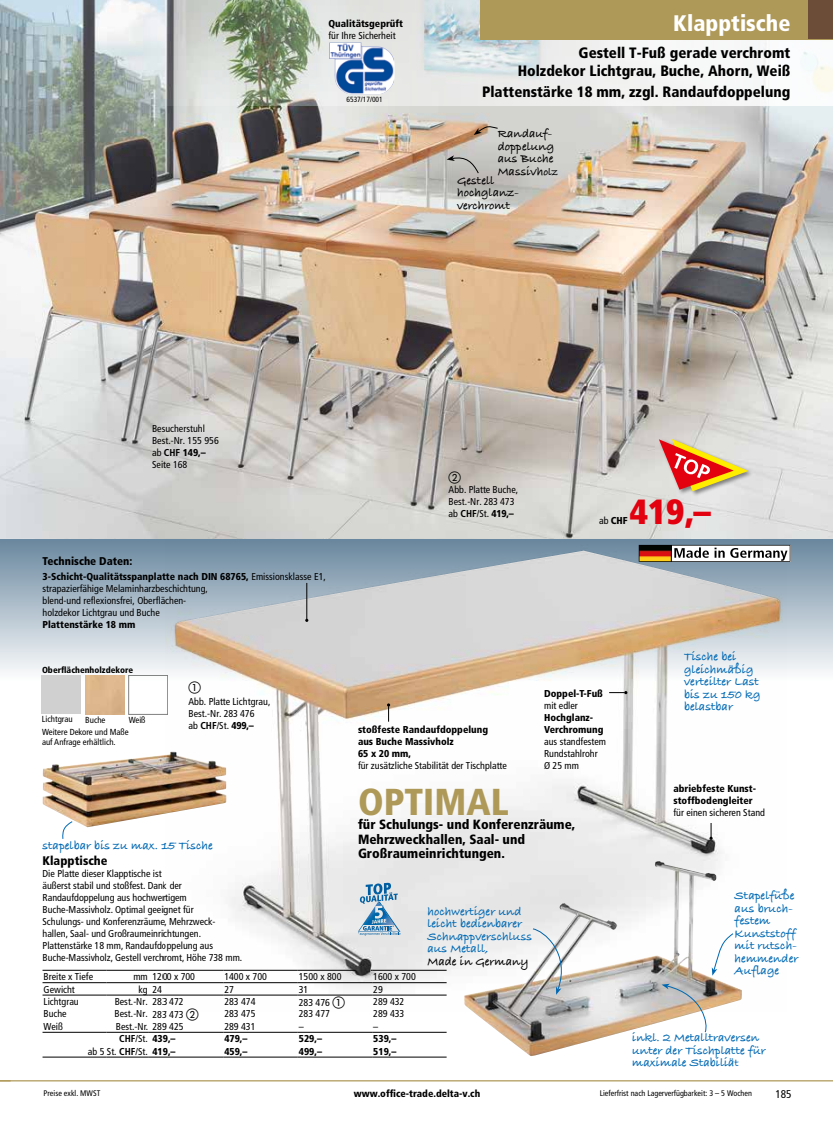
<style>
.page{position:relative;width:833px;height:1134px;background:#fff}
.page>*{position:absolute;margin:0;border:0;box-sizing:border-box;transform-origin:0 0}
.t1{font:900 condensed 37.5px "Frutiger LT Std";color:#af9958}
.t2{font:900 condensed 35px "Frutiger LT Std";color:#e3000f}
.t3{font:900 condensed 22.5px "Frutiger LT Std";color:#fff}
.t4{font:900 condensed 15px/18px "Frutiger LT Std";color:#000;text-align:right}
.t5{font:900 condensed 13.38px/14.4px "Frutiger LT Std";color:#000}
.t6{font:12.5px/12.5px "Bradley Hand ITCTT Bold";color:#0069b4}
.t7{font:12.5px/12.5px "Bradley Hand ITCTT Bold";color:#000}
.t8{font:900 condensed 12.5px "Frutiger LT Std";color:#000}
.t9{font:12.5px "European Pi One";color:#000}
.t10{font:900 condensed 11.25px "Frutiger LT Std";color:#000}
.t11{font:condensed 11.25px "Frutiger LT Std";color:#000}
.t12{font:condensed 10px/12px "Frutiger LT Std";color:#000}
.t13{font:900 condensed 10px/12px "Frutiger LT Std";color:#000}
.t14{font:condensed 8.75px/10.5px "Frutiger LT Std";color:#000}
.t15{font:900 condensed 8.75px "Frutiger LT Std";color:#000}
.t16{font:condensed 8.12px "Frutiger LT Std";color:#000}
.t17{font:condensed 7.5px "Frutiger LT Std";color:#000}
.s1{font-size:11.25px}
.s2{font-weight:700}
.s3{font-weight:900}
.s4{font-weight:400}
.s5{font-family:"European Pi One";font-stretch:normal;font-size:12.5px}
</style>
<div class="page">
<div style="left:0;top:539px;width:833px;height:141px;background:linear-gradient(to bottom,#69879e,#fcfcfc)"></div>
<img style="left:0;top:0;width:833px;height:539px">
<svg style="left:115px;top:0;width:718px;height:106px"></svg>
<hr style="left:43px;top:1057px;width:63px;height:1px;background:#000">
<hr style="left:106px;top:1057px;width:43px;height:1px;background:#000">
<hr style="left:149px;top:1057px;width:74px;height:1px;background:#000">
<hr style="left:223px;top:1057px;width:75px;height:1px;background:#000">
<hr style="left:298px;top:1057px;width:74px;height:1px;background:#000">
<hr style="left:372px;top:1057px;width:74px;height:1px;background:#000">
<hr style="left:43px;top:970px;width:63px;height:1px;background:#000">
<hr style="left:106px;top:970px;width:43px;height:1px;background:#000">
<hr style="left:149px;top:970px;width:74px;height:1px;background:#000">
<hr style="left:43px;top:982px;width:63px;height:1px;background:#000">
<hr style="left:106px;top:982px;width:43px;height:1px;background:#000">
<hr style="left:149px;top:982px;width:74px;height:1px;background:#000">
<hr style="left:43px;top:995px;width:63px;height:1px;background:#000">
<hr style="left:106px;top:995px;width:43px;height:1px;background:#000">
<hr style="left:149px;top:995px;width:74px;height:1px;background:#000">
<hr style="left:43px;top:1032px;width:63px;height:1px;background:#000">
<hr style="left:106px;top:1032px;width:43px;height:1px;background:#000">
<hr style="left:149px;top:1032px;width:74px;height:1px;background:#000">
<hr style="left:223px;top:1032px;width:75px;height:1px;background:#000">
<hr style="left:298px;top:1032px;width:74px;height:1px;background:#000">
<hr style="left:372px;top:1032px;width:74px;height:1px;background:#000">
<div style="left:42px;top:675px;width:39px;height:39px;background:#d1d0d0"></div>
<div style="left:85px;top:675px;width:39px;height:39px;background:#ddb68d"></div>
<svg style="left:446px;top:155px;width:33px;height:19px"></svg>
<svg style="left:473px;top:125px;width:25px;height:10px"></svg>
<img style="left:43px;top:755px;width:122px;height:72px">
<svg style="left:62px;top:821px;width:11px;height:18px"></svg>
<img style="left:473px;top:1012px;width:188px;height:44px">
<div style="left:658px;top:438px;width:96px;height:59px;background:#000;opacity:.45"></div>
<svg style="left:659px;top:439px;width:89px;height:52px;background:#e19e7e"></svg>
<svg style="left:661px;top:1012px;width:46px;height:21px"></svg>
<img style="left:165px;top:539px;width:621px;height:473px">
<img style="left:176px;top:551px;width:604px;height:424px">
<div style="left:481px;top:0;width:352px;height:39px;background:#af9958"></div>
<div style="left:808px;top:0;width:25px;height:39px;background:#6b4d38"></div>
<svg style="left:609px;top:691px;width:18px;height:3px"></svg>
<svg style="left:709px;top:823px;width:3px;height:17px"></svg>
<svg style="left:387px;top:703px;width:3px;height:19px"></svg>
<svg style="left:639px;top:545px;width:151px;height:17px"></svg>
<hr style="left:306px;top:583px;width:1px;height:36px;background:#000">
<hr style="left:0;top:1080px;width:833px;height:1px;background:#af9958">
<img style="left:329px;top:43px;width:65px;height:51px">
<div style="left:129px;top:675px;width:39px;height:39px;background:#fff"></div>
<p class="t13" style="left:328px;top:17px;width:76px">Qualitätsgeprüft</p>
<p class="t12" style="left:328px;top:29px;width:69px">für Ihre Sicherheit</p>
<p class="t17" style="left:346px;top:95px;width:38px">6537/17/001</p>
<h3 class="t3" style="left:673px;top:10px;width:119px">Klapptische</h3>
<h3 class="t4" style="left:518px;top:43px;width:274px">Gestell T-Fuß gerade verchromt<br>Holzdekor Lichtgrau, Buche, Ahorn, Weiß</h3>
<h3 class="t4" style="left:482px;top:83px;width:310px">Plattenstärke 18 mm, zzgl. Randaufdoppelung</h3>
<p class="t7" style="left:497px;top:127px;width:62px">Randauf&shy;doppelung aus Buche<br>Massivh<span class="s1">olz</span></p>
<p class="t7" style="left:457px;top:173px;width:63px">Gestell hochglanz&shy;verchromt</p>
<p class="t12" style="left:152px;top:423px;width:68px">Besucherstuhl<br>Best.-Nr. 155 956 ab <span class="s2">CHF</span> <span class="s3">149,–<br></span>Seite 168</p>
<p class="t10" style="left:43px;top:554px;width:91px">Technische Daten:</p>
<p class="t12" style="left:43px;top:570px;width:285px"><span class="s3">3-Schicht-Qualitätsspanplatte nach DIN 68765,</span> Emissionsklasse E1, strapazierfähige Melaminharzbeschichtung,<br>blend-und reflexionsfrei, Oberflächen-<br>holzdekor Lichtgrau und Buche</p>
<p class="t13" style="left:43px;top:618px;width:94px">Plattenstärke 18 mm</p>
<p class="t9" style="left:448px;top:471px;width:14px">b</p>
<p class="t12" style="left:448px;top:484px;width:71px">Abb. Platte Buche,<br>Best.-Nr. 283 473 ab <span class="s2">CHF</span>/St. <span class="s3">419,–</span></p>
<h2 class="t2" style="left:630px;top:491px;width:83px">419,–</h2>
<p class="t13" style="left:599px;top:515px;width:30px"><span class="s4">ab</span> CHF</p>
<p class="t15" style="left:42px;top:664px;width:93px">Oberflächenholzdekore</p>
<p class="t14" style="left:42px;top:714px;width:32px">Lichtgrau</p>
<p class="t14" style="left:85px;top:714px;width:22px">Buche</p>
<p class="t14" style="left:129px;top:715px;width:18px">Weiß</p>
<p class="t14" style="left:42px;top:726px;width:88px">Weitere Dekore und Maße auf Anfrage erhältlich.</p>
<p class="t9" style="left:189px;top:681px;width:14px">a</p>
<p class="t12" style="left:189px;top:696px;width:83px">Abb. Platte Lichtgrau,<br>Best.-Nr. 283 476<br>ab <span class="s2">CHF</span>/St. <span class="s3">499,–</span></p>
<p class="t6" style="left:43px;top:838px;width:172px">stapelbar bis zu max. 15 Tische</p>
<p class="t8" style="left:43px;top:853px;width:67px">Klapptische</p>
<p class="t12" style="left:43px;top:868px;width:201px">Die Platte dieser Klapptische ist<br>äußerst stabil und stoßfest. Dank der Randaufdoppelung aus hochwertigem Buche-Massivholz. Optimal geeignet für<br>Schulungs- und Konferenzräume, Mehrzweck&shy;hallen, Saal- und Großraumeinrichtungen.<br>Plattenstärke 18 mm, Randaufdoppelung aus Buche-Massivholz, Gestell verchromt, Höhe 738 mm.</p>
<p class="t13" style="left:358px;top:723px;width:132px">stoßfeste Randaufdoppelung aus Buche Massivholz<br>65 x 20 mm,</p>
<p class="t12" style="left:358px;top:759px;width:150px">für zusätzliche Stabilität der Tischplatte</p>
<p class="t13" style="left:544px;top:687px;width:60px">Doppel-T-Fuß</p>
<p class="t12" style="left:544px;top:699px;width:35px">mit edler</p>
<p class="t13" style="left:544px;top:711px;width:61px">Hochglanz-<br>Verchromung</p>
<p class="t12" style="left:544px;top:735px;width:64px">aus standfestem<br>Rundstahlrohr<br>Ø 25 mm</p>
<h1 class="t1" style="left:358px;top:779px;width:152px">OPTIMAL</h1>
<h3 class="t5" style="left:358px;top:817px;width:219px">für Schulungs- und Konferenzräume,<br>Mehrzweckhallen, Saal- und<br>Großraumeinrichtungen.</h3>
<p class="t6" style="left:427px;top:905px;width:106px">hochwertiger und leicht bedienbarer<br>Schnappverschluss aus Metall,</p>
<p class="t7" style="left:427px;top:955px;width:103px">Made in Germany</p>
<p class="t12" style="left:44px;top:971px;width:51px">Breite x Tiefe</p>
<p class="t12" style="left:133px;top:971px;width:63px">mm 1200 x 700</p>
<p class="t12" style="left:224px;top:971px;width:44px">1400 x 700</p>
<p class="t12" style="left:299px;top:971px;width:44px">1500 x 800</p>
<p class="t12" style="left:373px;top:971px;width:44px">1600 x 700</p>
<p class="t12" style="left:44px;top:983px;width:33px">Gewicht</p>
<p class="t12" style="left:139px;top:983px;width:25px">kg 24</p>
<p class="t12" style="left:224px;top:983px;width:11px">27</p>
<p class="t12" style="left:299px;top:983px;width:11px">31</p>
<p class="t12" style="left:373px;top:983px;width:11px">29</p>
<p class="t12" style="left:44px;top:996px;width:37px">Lichtgrau</p>
<p class="t12" style="left:115px;top:996px;width:70px">Best.-Nr. 283 472</p>
<p class="t12" style="left:224px;top:996px;width:33px">283 474</p>
<p class="t12" style="left:299px;top:997px;width:48px">283 476 <span class="s5">a</span></p>
<p class="t12" style="left:373px;top:996px;width:33px">289 432</p>
<p class="t12" style="left:44px;top:1008px;width:25px">Buche</p>
<p class="t12" style="left:115px;top:1008px;width:85px">Best.-Nr. 283 473 <span class="s5">b</span></p>
<p class="t12" style="left:224px;top:1008px;width:33px">283 475</p>
<p class="t12" style="left:299px;top:1008px;width:33px">283 477</p>
<p class="t12" style="left:373px;top:1008px;width:33px">289 433</p>
<p class="t12" style="left:44px;top:1020px;width:21px">Weiß</p>
<p class="t12" style="left:116px;top:1020px;width:69px">Best.-Nr. 289 425</p>
<p class="t12" style="left:224px;top:1020px;width:33px">289 431</p>
<p class="t12" style="left:299px;top:1020px;width:6px">–</p>
<p class="t12" style="left:373px;top:1020px;width:6px">–</p>
<p class="t13" style="left:119px;top:1033px;width:58px"><span class="s2">CHF</span><span class="s4">/St.</span> 439,–</p>
<p class="t13" style="left:224px;top:1033px;width:25px">479,–</p>
<p class="t13" style="left:299px;top:1033px;width:25px">529,–</p>
<p class="t13" style="left:373px;top:1033px;width:25px">539,–</p>
<p class="t12" style="left:88px;top:1045px;width:89px">ab 5 St. <span class="s2">CHF</span>/St. <span class="s3">419,–</span></p>
<p class="t13" style="left:224px;top:1045px;width:25px">459,–</p>
<p class="t13" style="left:299px;top:1045px;width:25px">499,–</p>
<p class="t13" style="left:373px;top:1045px;width:25px">519,–</p>
<p class="t6" style="left:684px;top:650px;width:78px">Tische bei gleichmäßig verteilter Last bis zu 150 kg belastbar</p>
<p class="t13" style="left:673px;top:783px;width:84px">abriebfeste Kunst&shy;stoffbodengleiter</p>
<p class="t12" style="left:673px;top:807px;width:93px">für einen sicheren Stand</p>
<p class="t6" style="left:734px;top:889px;width:65px">Stapelfüße aus bruch&shy;festem<br>Kunststoff mit rutsch&shy;hemmender<br>Auflage</p>
<p class="t6" style="left:632px;top:1031px;width:135px">inkl. 2 Metalltraversen unter der Tischplatte für maximale Stabiliä<span class="s1">t</span></p>
<p class="t16" style="left:44px;top:1088px;width:58px">Preise exkl. MWST</p>
<p class="t13" style="left:354px;top:1088px;width:128px">www.office-trade.delta-v.ch</p>
<p class="t16" style="left:600px;top:1088px;width:154px">Lieferfrist nach Lagerverfügbarkeit: 3 – 5 Wochen</p>
<p class="t11" style="left:775px;top:1088px;width:18px">185</p>
</div>
